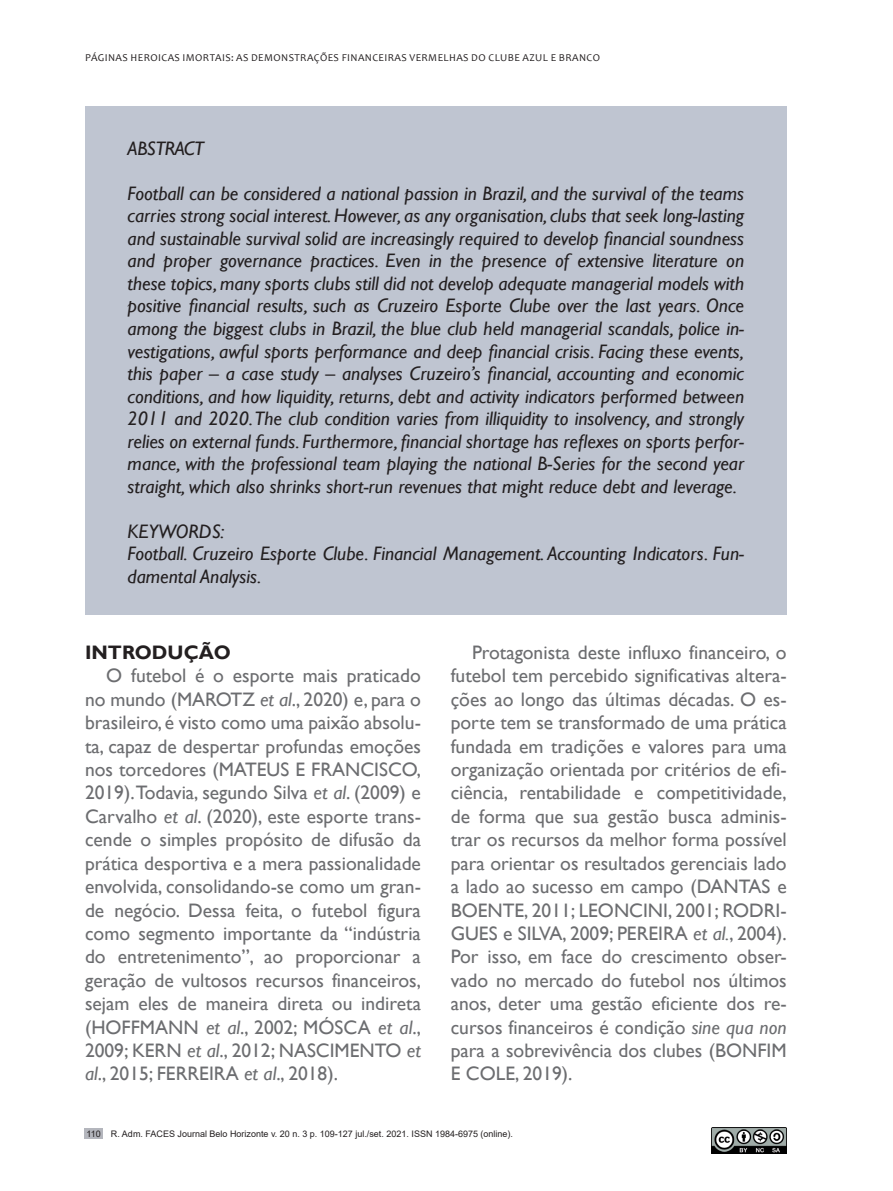
<style>
.page{position:relative;width:893px;height:1191px;background:#fff}
.page>*{position:absolute;margin:0;border:0;box-sizing:border-box;transform-origin:0 0}
.t1{font:19.5px/23.4px "Gill Sans";color:#6c6d70;text-align:justify}
.t2{font:italic 19.5px/22.5px "Gill Sans";color:#231f20;text-align:justify}
.t3{font:700 19.5px "Gill Sans";color:#231f20}
.t4{font:italic 19.5px "Gill Sans";letter-spacing:-.02em;color:#231f20}
.t5{font:10.5px "Candara";letter-spacing:.04em;color:#231f20}
.t6{font:9px "Arial";color:#231f20}
.s1{font-style:italic}
</style>
<div class="page">
<div style="left:84px;top:1128px;width:19px;height:10px;background:#b4b6bd"></div>
<img style="left:712px;top:1127px;width:75px;height:26px">
<div style="left:85px;top:106px;width:702px;height:508px;background:#bfc5d1"></div>
<p class="t5" style="left:85px;top:51px;width:516px">PÁGINAS HEROICAS IMORTAIS: AS DEMONSTRAÇÕES FINANCEIRAS VERMELHAS DO CLUBE AZUL E BRANCO</p>
<p class="t4" style="left:128px;top:137px;width:78px">ABSTRACT</p>
<p class="t2" style="left:128px;top:182px;width:618px">Football can be considered a national passion in Brazil, and the survival of the teams carries strong social interest. However, as any organisation, clubs that seek long-lasting and sustainable survival solid are increasingly required to develop financial soundness and proper governance practices. Even in the presence of extensive literature on these topics, many sports clubs still did not develop adequate managerial models with positive financial results, such as Cruzeiro Esporte Clube over the last years. Once among the biggest clubs in Brazil, the blue club held managerial scandals, police in&shy;vestigations, awful sports performance and deep financial crisis. Facing these events, this paper – a case study – analyses Cruzeiro’s financial, accounting and economic conditions, and how liquidity, returns, debt and activity indicators performed between 2011 and 2020. The club condition varies from illiquidity to insolvency, and strongly relies on external funds. Furthermore, financial shortage has reflexes on sports perfor&shy;mance, with the professional team playing the national B-Series for the second year straight, which also shrinks short-run revenues that might reduce debt and leverage.</p>
<p class="t2" style="left:128px;top:520px;width:618px;text-align:left">KEYWORDS:<br>Football. Cruzeiro Esporte Clube. Financial Management. Accounting Indicators. Fun&shy;damental Analysis.</p>
<p class="t3" style="left:85px;top:640px;width:147px">INTRODUÇÃO</p>
<p class="t1" style="left:85px;top:664px;width:337px;text-indent:21px">O futebol é o esporte mais praticado no mundo (MAROTZ <span class="s1">et al</span>., 2020) e, para o brasileiro, é visto como uma paixão absolu&shy;ta, capaz de despertar profundas emoções nos torcedores (MATEUS E FRANCISCO, 2019). Todavia, segundo Silva <span class="s1">et al</span>. (2009) e Carvalho <span class="s1">et al</span>. (2020), este esporte trans&shy;cende o simples propósito de difusão da prática desportiva e a mera passionalidade envolvida, consolidando-se como um gran&shy;de negócio. Dessa feita, o futebol figura como segmento importante da “indústria do entretenimento”, ao proporcionar a geração de vultosos recursos financeiros, sejam eles de maneira direta ou indireta (HOFFMANN <span class="s1">et al</span>., 2002; MÓSCA <span class="s1">et al</span>., 2009; KERN <span class="s1">et al</span>., 2012; NASCIMENTO <span class="s1">et al</span>., 2015; FERREIRA <span class="s1">et al</span>., 2018).</p>
<p class="t1" style="left:451px;top:641px;width:337px;text-indent:21px">Protagonista deste influxo financeiro, o futebol tem percebido significativas altera&shy;ções ao longo das últimas décadas. O es&shy;porte tem se transformado de uma prática fundada em tradições e valores para uma organização orientada por critérios de efi&shy;ciência, rentabilidade e competitividade, de forma que sua gestão busca adminis&shy;trar os recursos da melhor forma possível para orientar os resultados gerenciais lado a lado ao sucesso em campo (DANTAS e BOENTE, 2011; LEONCINI, 2001; RODRI-GUES e SILVA, 2009; PEREIRA <span class="s1">et al.</span>, 2004).<br>Por isso, em face do crescimento obser&shy;vado no mercado do futebol nos últimos anos, deter uma gestão eficiente dos re&shy;cursos financeiros é condição <span class="s1">sine qua non </span>para a sobrevivência dos clubes (BONFIM E COLE, 2019).</p>
<p class="t6" style="left:87px;top:1127px;width:428px">110 R. Adm. FACES Journal Belo Horizonte v. 20 n. 3 p. 109-127 jul./set. 2021. ISSN 1984-6975 (online).</p>
</div>
